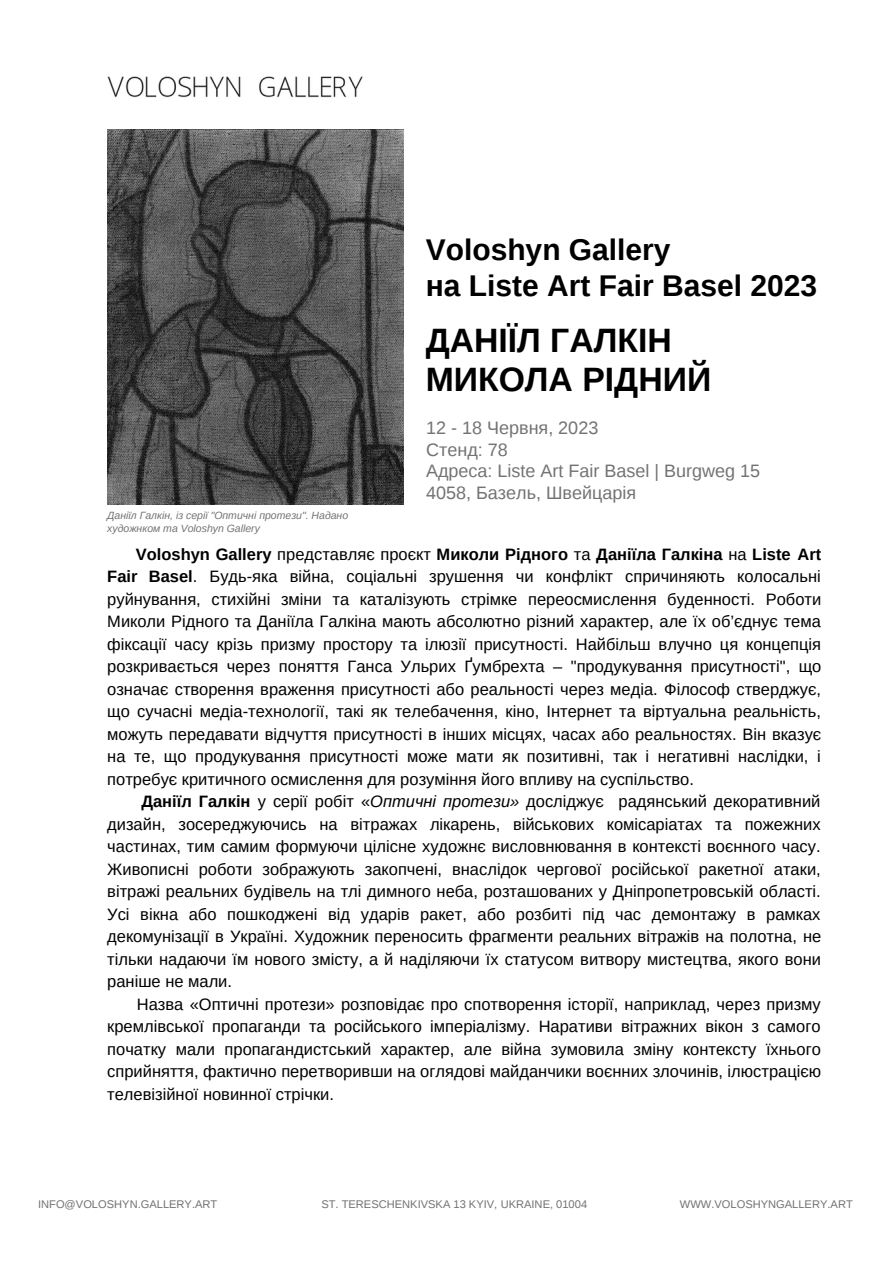
<style>
.page{position:relative;width:893px;height:1264px;background:#fff}
.page>*{position:absolute;margin:0;border:0;box-sizing:border-box;transform-origin:0 0}
.t1{font:700 33.75px "Liberation Sans";color:#000}
.t2{font:700 30px "Liberation Sans";color:#000}
.t3{font:18px "Liberation Sans";color:#737373}
.t4{font:16.5px/22.5px "Arimo";color:#000;text-align:justify}
.t5{font:11.1px "Liberation Sans";color:#737373}
.t6{font:italic 10.5px/12.3px "Arimo";color:#737373}
.s1{font-weight:700}
.s2{font-style:italic}
</style>
<div class="page">
<img style="left:107px;top:76px;width:255px;height:22px">
<img style="left:107px;top:130px;width:296px;height:374px">
<p class="t2" style="left:425px;top:232px;width:246px">Voloshyn Gallery</p>
<p class="t2" style="left:425px;top:268px;width:393px">на Liste Art Fair Basel 2023</p>
<p class="t1" style="left:425px;top:321px;width:247px">ДАНІЇЛ ГАЛКІН</p>
<p class="t1" style="left:425px;top:361px;width:287px">МИКОЛА РІДНИЙ</p>
<p class="t6" style="left:107px;top:509px;width:242px">Даніїл Галкін, із серії "Оптичні протези". Надано художнком та Voloshyn Gallery</p>
<p class="t3" style="left:426px;top:418px;width:174px">12 - 18 Червня, 2023</p>
<p class="t3" style="left:426px;top:439px;width:83px">Стенд: 78</p>
<p class="t3" style="left:426px;top:461px;width:335px">Адреса: Liste Art Fair Basel | Burgweg 15</p>
<p class="t3" style="left:426px;top:482px;width:211px">4058, Базель, Швейцарія</p>
<p class="t4" style="left:107px;top:542px;width:715px;text-indent:29px"><span class="s1">Voloshyn Gallery</span> представляє проєкт <span class="s1">Миколи Рідного</span> та <span class="s1">Даніїла Галкіна</span> на <span class="s1">Liste Art Fair Basel</span>. Будь-яка війна, соціальні зрушення чи конфлікт спричиняють колосальні руйнування, стихійні зміни та каталізують стрімке переосмислення буденності. Роботи Миколи Рідного та Даніїла Галкіна мають абсолютно різний характер, але їх об’єднує тема фіксації часу крізь призму простору та ілюзії присутності. Найбільш влучно ця концепція розкривається через поняття Ганса Ульрих Ґумбрехта – "продукування присутності", що означає створення враження присутності або реальності через медіа. Філософ стверджує, що сучасні медіа-технології, такі як телебачення, кіно, Інтернет та віртуальна реальність, можуть передавати відчуття присутності в інших місцях, часах або реальностях. Він вказує на те, що продукування присутності може мати як позитивні, так і негативні наслідки, і потребує критичного осмислення для розуміння його впливу на суспільство.</p>
<p class="t4" style="left:107px;top:790px;width:715px;text-indent:34px"><span class="s1">Даніїл Галкін</span> у серії робіт «<span class="s2">Оптичні протези»</span> досліджує радянський декоративний дизайн, зосереджуючись на вітражах лікарень, військових комісаріатах та пожежних частинах, тим самим формуючи цілісне художнє висловнювання в контексті воєнного часу.<br>Живописні роботи зображують закопчені, внаслідок чергової російської ракетної атаки, вітражі реальних будівель на тлі димного неба, розташованих у Дніпропетровській області.<br>Усі вікна або пошкоджені від ударів ракет, або розбиті під час демонтажу в рамках декомунізації в Україні. Художник переносить фрагменти реальних вітражів на полотна, не тільки надаючи їм нового змісту, а й наділяючи їх статусом витвору мистецтва, якого вони раніше не мали.</p>
<p class="t4" style="left:107px;top:992px;width:715px;text-indent:30px">Назва «Оптичні протези» розповідає про спотворення історії, наприклад, через призму кремлівської пропаганди та російського імперіалізму. Наративи вітражних вікон з самого початку мали пропагандистський характер, але війна зумовила зміну контексту їхнього сприйняття, фактично перетворивши на оглядові майданчики воєнних злочинів, ілюстрацією телевізійної новинної стрічки.</p>
<p class="t5" style="left:38px;top:1198px;width:181px">INFO@VOLOSHYN.GALLERY.ART</p>
<p class="t5" style="left:321px;top:1198px;width:267px">ST. TERESCHENKIVSKA 13 KYIV, UKRAINE, 01004</p>
<p class="t5" style="left:679px;top:1198px;width:174px">WWW.VOLOSHYNGALLERY.ART</p>
</div>
